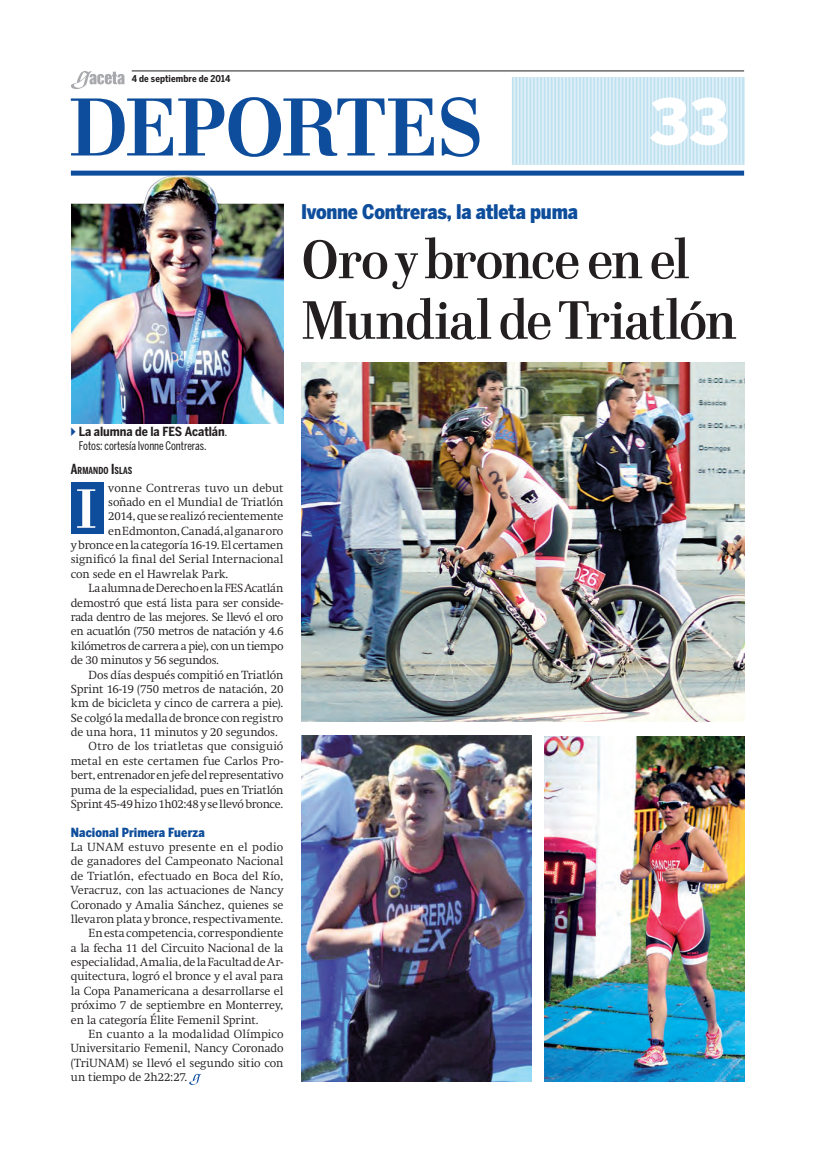
<style>
.page{position:relative;width:815px;height:1152px;background:#fff}
.page>*{position:absolute;margin:0;border:0;box-sizing:border-box;transform-origin:0 0}
.t1{font:700 83.75px "Cellini TF";letter-spacing:-.025em;color:#0d4d9b}
.t2{font:900 62.5px "Benton Sans";color:#fff}
._3_0_Tex_Cap_4{font:700 56.38px "Cellini TF";color:#fff}
._1_0_Cabeza_Principa{font:700 55px/60.5px "Cellini TF";letter-spacing:-.025em;color:#231f20;scale:.95 1}
._0_0_Balazo{font:900 condensed 20px "Benton Sans";letter-spacing:-.015em;color:#0d4d9b}
.t3{font:700 condensed 12.5px "Benton Sans";letter-spacing:-.005em;color:#231f20}
._3_0_Descanso{font:900 condensed 12.5px "Benton Sans";letter-spacing:.005em;color:#0d4d9b}
.t4{font:extra-condensed 11.88px "Benton Sans";letter-spacing:-.005em;color:#231f20}
._3_0_Texto{font:300 11.62px/14.4px "Swift";letter-spacing:-.01em;color:#231f20;text-align:justify}
._3_0_Tex_Cap_4-2{font:300 11.62px "Swift";color:#231f20}
._3_0_Tex_Cap_4-3{font:300 11.62px "Swift";letter-spacing:.02em;color:#231f20}
._4_0_Crédito_nota{font:700 extra-condensed 9.62px "Benton Sans";letter-spacing:.01em;color:#231f20}
.t5{font:700 condensed 9.38px "Benton Sans";letter-spacing:.01em;color:#231f20}
.s1{font-weight:400;font-stretch:extra-condensed;font-size:11.88px}
.s2{font-size:13.75px}
</style>
<div class="page">
<div style="left:71px;top:171px;width:673px;height:5px;background:#0d4d9b"></div>
<svg style="left:512px;top:77px;width:232px;height:88px;background:#cee8f3"></svg>
<svg style="left:71px;top:71px;width:53px;height:18px"></svg>
<hr style="left:132px;top:71px;width:612px;height:1px;background:#231f20">
<div style="left:71px;top:482px;width:32px;height:51px;background:#0d4d9b"></div>
<img style="left:301px;top:362px;width:443px;height:359px">
<img style="left:545px;top:736px;width:199px;height:345px">
<svg style="left:190px;top:1073px;width:11px;height:11px"></svg>
<img style="left:71px;top:170px;width:212px;height:253px">
<img style="left:301px;top:736px;width:230px;height:345px">
<p class="t5" style="left:132px;top:73px;width:100px">4 de septiembre de 2014</p>
<h1 class="t1" style="left:68px;top:78px;width:416px">DEPORTES</h1>
<p class="t2" style="left:650px;top:84px;width:81px">33</p>
<p class="_0_0_Balazo" style="left:301px;top:200px;width:278px">Ivonne Contreras, la atleta puma</p>
<p class="_1_0_Cabeza_Principa" style="left:301px;top:228px;width:460px">Oro y bronce en el<br>Mundial de Triatlón</p>
<p class="t3" style="left:79px;top:424px;width:150px">La alumna de la FES Acatlán<span class="s1">.</span></p>
<p class="t4" style="left:79px;top:439px;width:129px">Fotos: cortesía Ivonne Contreras.</p>
<p class="_4_0_Crédito_nota" style="left:71px;top:465px;width:63px"><span class="s2">A</span>RMANDO <span class="s2">I</span>SLAS</p>
<p class="_3_0_Tex_Cap_4" style="left:75px;top:475px;width:24px">I</p>
<p class="_3_0_Tex_Cap_4-3" style="left:108px;top:481px;width:177px">vonne Contreras tuvo un debut</p>
<p class="_3_0_Tex_Cap_4-2" style="left:108px;top:495px;width:177px">soñado en el Mundial de Triatlón</p>
<p class="_3_0_Tex_Cap_4-2" style="left:108px;top:509px;width:177px">2014, que se realizó recientemente</p>
<p class="_3_0_Tex_Cap_4-2" style="left:108px;top:524px;width:177px">en Edmonton, Canadá, al ganar oro</p>
<p class="_3_0_Tex_Cap_4-2" style="left:71px;top:538px;width:214px">y bronce en la categoría 16-19. El certamen</p>
<p class="_3_0_Tex_Cap_4-2" style="left:71px;top:552px;width:214px">significó la final del Serial Internacional</p>
<p class="_3_0_Tex_Cap_4-2" style="left:71px;top:567px;width:159px">con sede en el Hawrelak Park.</p>
<p class="_3_0_Texto" style="left:71px;top:581px;width:214px;text-indent:18px">La alumna de Derecho en la FES Acatlán demostró que está lista para ser conside&shy;rada dentro de las mejores. Se llevó el oro en acuatlón (750 metros de natación y 4.6 kilómetros de carrera a pie), con un tiempo de 30 minutos y 56 segundos.</p>
<p class="_3_0_Texto" style="left:71px;top:667px;width:214px;text-indent:18px">Dos días después compitió en Triatlón Sprint 16-19 (750 metros de natación, 20 km de bicicleta y cinco de carrera a pie).<br>Se colgó la medalla de bronce con registro de una hora, 11 minutos y 20 segundos.</p>
<p class="_3_0_Texto" style="left:71px;top:739px;width:214px;text-indent:18px">Otro de los triatletas que consiguió metal en este certamen fue Carlos Pro&shy;bert, entrenador en jefe del representativo puma de la especialidad, pues en Triatlón Sprint 45-49 hizo 1h02:48 y se llevó bronce.</p>
<p class="_3_0_Descanso" style="left:71px;top:824px;width:135px">Nacional Primera Fuerza</p>
<p class="_3_0_Texto" style="left:71px;top:840px;width:214px">La UNAM estuvo presente en el podio de ganadores del Campeonato Nacional de Triatlón, efectuado en Boca del Río, Veracruz, con las actuaciones de Nancy Coronado y Amalia Sánchez, quienes se llevaron plata y bronce, respectivamente.</p>
<p class="_3_0_Texto" style="left:71px;top:926px;width:214px;text-indent:18px">En esta competencia, correspondiente a la fecha 11 del Circuito Nacional de la especialidad, Amalia, de la Facultad de Ar&shy;quitectura, logró el bronce y el aval para la Copa Panamericana a desarrollarse el próximo 7 de septiembre en Monterrey, en la categoría Élite Femenil Sprint.</p>
<p class="_3_0_Texto" style="left:71px;top:1027px;width:214px;text-indent:18px">En cuanto a la modalidad Olímpico Universitario Femenil, Nancy Coronado (TriUNAM) se llevó el segundo sitio con un tiempo de 2h22:27.</p>
</div>
